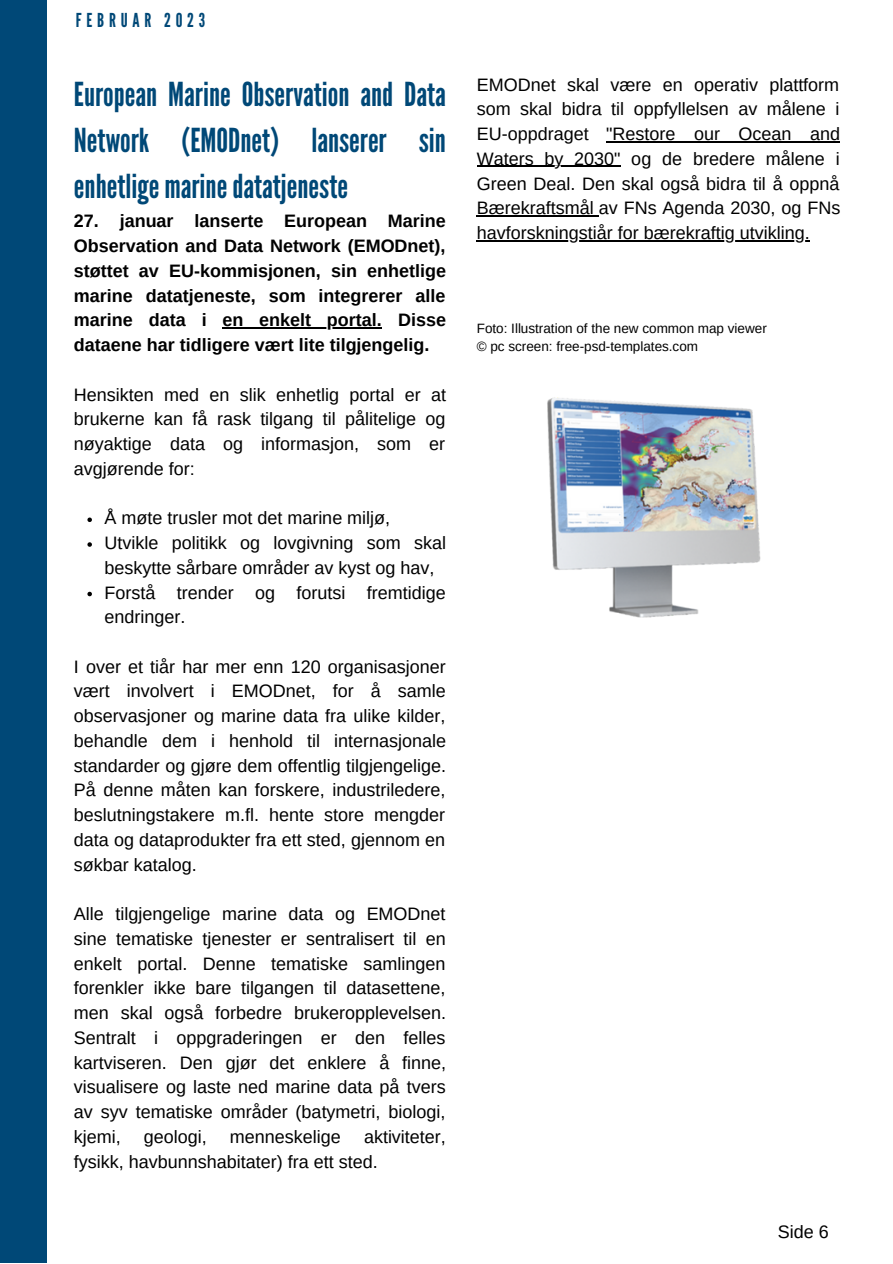
<style>
.page{position:relative;width:893px;height:1264px;background:#fff}
.page>*{position:absolute;margin:0;border:0;box-sizing:border-box;transform-origin:0 0}
.t1{font:33px/46px "League Gothic";color:#004877;text-align:justify}
.t2{font:19.2px "League Gothic";letter-spacing:.25em;color:#004877}
.t3{font:18px/24.8px "Arimo";color:#000;text-align:justify}
.t4{font:700 18px/24.8px "Arimo";color:#000;text-align:justify}
.t5{font:13.5px/18px "Arimo";color:#000}
</style>
<div class="page">
<div style="left:0;top:0;width:46px;height:1262px;background:#004877"></div>
<img style="left:547px;top:397px;width:214px;height:221px">
<svg style="left:87px;top:517px;width:5px;height:5px"></svg>
<svg style="left:87px;top:542px;width:5px;height:5px"></svg>
<svg style="left:87px;top:591px;width:5px;height:5px"></svg>
<hr style="left:222px;top:327px;width:160px;height:1px;background:#000">
<hr style="left:606px;top:141px;width:234px;height:1px;background:#000">
<hr style="left:477px;top:166px;width:143px;height:1px;background:#000">
<hr style="left:477px;top:215px;width:121px;height:1px;background:#000">
<hr style="left:477px;top:240px;width:332px;height:1px;background:#000">
<p class="t2" style="left:76px;top:9px;width:131px">FEBRUAR 2023</p>
<h1 class="t1" style="left:74px;top:72px;width:373px">European Marine Observation and Data Network (EMODnet) lanserer sin enhetlige marinedatatjeneste</h1>
<p class="t4" style="left:74px;top:209px;width:374px">27. januar lanserte European Marine Observation and Data Network (EMODnet), støttet av EU-kommisjonen, sin enhetlige marine datatjeneste, som integrerer alle marine data i en enkelt portal. Disse dataene har tidligere vært lite tilgjengelig.</p>
<p class="t3" style="left:74px;top:382px;width:373px">Hensikten med en slik enhetlig portal er at brukerne kan få rask tilgang til pålitelige og nøyaktige data og informasjon, som er avgjørende for:</p>
<p class="t3" style="left:104px;top:505px;width:343px;text-align:left">Å møte trusler mot det marine miljø, Utvikle politikk og lovgivning som skal beskytte sårbare områder av kyst og hav, Forstå trender og forutsi fremtidige endringer.</p>
<p class="t3" style="left:74px;top:654px;width:374px">I over et tiår har mer enn 120 organisasjoner vært involvert i EMODnet, for å samle observasjoner og marine data fra ulike kilder, behandle dem i henhold til internasjonale standarder og gjøre dem offentlig tilgjengelige.<br>På denne måten kan forskere, industriledere, beslutningstakere m.fl. hente store mengder data og dataprodukter fra ett sted, gjennom en søkbar katalog.</p>
<p class="t3" style="left:74px;top:901px;width:374px">Alle tilgjengelige marine data og EMODnet sine tematiske tjenester er sentralisert til en enkelt portal. Denne tematiske samlingen forenkler ikke bare tilgangen til datasettene, men skal også forbedre brukeropplevelsen.<br>Sentralt i oppgraderingen er den felles kartviseren. Den gjør det enklere å finne, visualisere og laste ned marine data på tvers av syv tematiske områder (batymetri, biologi, kjemi,</p>
<p class="t3" style="left:74px;top:1124px;width:373px;text-indent:290px">aktiviteter, fysikk, havbunnshabitater) fra ett sted.</p>
<p class="t3" style="left:144px;top:1124px;width:64px">geologi,</p>
<p class="t3" style="left:230px;top:1124px;width:112px">menneskelige</p>
<p class="t3" style="left:477px;top:72px;width:365px">EMODnet skal være en operativ plattform som skal bidra til oppfyllelsen av målene i EU-oppdraget "Restore our Ocean and Waters by 2030" og de bredere målene i Green Deal. Den skal også bidra til å oppnå Bærekraftsmål av FNs Agenda 2030, og FNs havforskningstiår for bærekraftig utvikling.</p>
<p class="t5" style="left:477px;top:319px;width:291px">Foto: Illustration of the new common map viewer © pc screen: free-psd-templates.com</p>
<p class="t3" style="left:777px;top:1219px;width:52px">Side 6</p>
</div>
